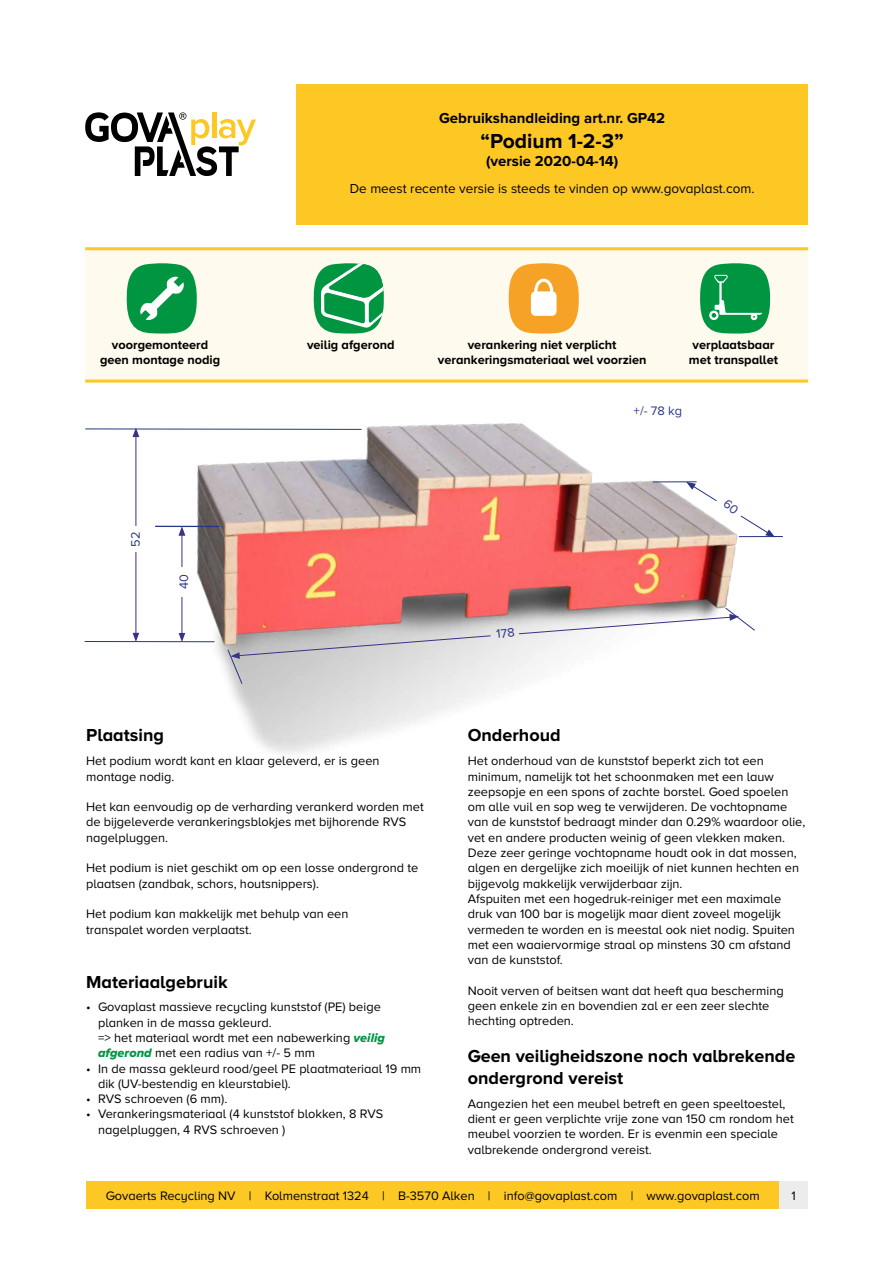
<style>
.page{position:relative;width:893px;height:1263px;background:#fff}
.page>*{position:absolute;margin:0;border:0;box-sizing:border-box;transform-origin:0 0}
.t1{font:700 21px "Proxima Nova";color:#000}
.t2{font:700 18px/21.6px "Proxima Nova A";color:#000}
.t3{font:700 15px "Proxima Nova";color:#000}
.t4{font:13.5px "Proxima Nova A";color:#000}
.t5{font:12.75px/15.3px "Proxima Nova A";color:#000}
.t6{font:700 12.75px/15.3px "Proxima Nova A";color:#000;text-align:center}
.t7{font:12.75px "Proxima Nova A";color:#283583}
.s1{font-family:"Proxima Nova Extrabld It";color:#009641}
</style>
<div class="page">
<div style="left:86px;top:1181px;width:693px;height:28px;background:#fdc724"></div>
<div style="left:779px;top:1181px;width:29px;height:28px;background:#ececec"></div>
<img style="left:155px;top:382px;width:606px;height:372px">
<hr style="left:182px;top:533px;width:1px;height:102px;background:#3a3285">
<svg style="left:179px;top:633px;width:6px;height:8px"></svg>
<svg style="left:178px;top:527px;width:7px;height:9px"></svg>
<hr style="left:136px;top:435px;width:1px;height:200px;background:#3a3285">
<svg style="left:133px;top:633px;width:6px;height:8px"></svg>
<div style="left:85px;top:248px;width:723px;height:134px;background:#fffaee"></div>
<hr style="left:85px;top:247px;width:723px;height:3px;background:#fdc724">
<svg style="left:313px;top:263px;width:71px;height:71px;background:#49b375"></svg>
<svg style="left:700px;top:263px;width:70px;height:71px;background:#31a963"></svg>
<svg style="left:508px;top:263px;width:71px;height:71px;background:#f8bb61"></svg>
<hr style="left:85px;top:379px;width:723px;height:3px;background:#fdc724">
<svg style="left:126px;top:263px;width:71px;height:71px;background:#3eaf6d"></svg>
<div style="left:296px;top:84px;width:512px;height:140px;background:#fdc724"></div>
<svg style="left:85px;top:112px;width:171px;height:64px"></svg>
<hr style="left:653px;top:481px;width:44px;height:1px;background:#283583">
<hr style="left:739px;top:536px;width:44px;height:1px;background:#283583">
<svg style="left:85px;top:428px;width:277px;height:9px"></svg>
<hr style="left:85px;top:641px;width:129px;height:1px;background:#283583">
<hr style="left:155px;top:526px;width:65px;height:1px;background:#283583">
<div style="left:173px;top:567px;width:21px;height:30px;background:#fff"></div>
<div style="left:124px;top:526px;width:21px;height:26px;background:#fff"></div>
<svg style="left:686px;top:482px;width:31px;height:20px"></svg>
<svg style="left:227px;top:607px;width:529px;height:78px"></svg>
<svg style="left:723px;top:499px;width:51px;height:38px"></svg>
<p class="t6" style="left:100px;top:337px;width:122px">voorgemonteerd geen montage nodig</p>
<p class="t7" style="left:128px;top:547px;width:17px;rotate:-90deg">52</p>
<p class="t7" style="left:177px;top:589px;width:16px;rotate:-90deg">40</p>
<p class="t3" style="left:439px;top:109px;width:228px">Gebruikshandleiding art.nr. GP42</p>
<h1 class="t1" style="left:480px;top:129px;width:145px">“Podium 1-2-3”</h1>
<p class="t3" style="left:486px;top:153px;width:134px">(versie 2020-04-14)</p>
<p class="t4" style="left:350px;top:181px;width:406px">De meest recente versie is steeds te vinden op www.govaplast.com.</p>
<p class="t6" style="left:307px;top:337px;width:89px">veilig afgerond</p>
<p class="t6" style="left:689px;top:337px;width:91px;text-align:left">verplaatsbaar met transpallet</p>
<p class="t6" style="left:438px;top:337px;width:210px">verankering niet verplicht verankeringsmateriaal wel voorzien</p>
<p class="t7" style="left:634px;top:403px;width:50px">+/- 78 kg</p>
<h2 class="t2" style="left:86px;top:724px;width:79px">Plaatsing</h2>
<p class="t5" style="left:86px;top:753px;width:295px">Het podium wordt kant en klaar geleverd, er is geen montage nodig.</p>
<p class="t5" style="left:86px;top:799px;width:339px">Het kan eenvoudig op de verharding verankerd worden met de bijgeleverde verankeringsblokjes met bijhorende RVS nagelpluggen.</p>
<p class="t5" style="left:86px;top:860px;width:334px">Het podium is niet geschikt om op een losse ondergrond te plaatsen (zandbak, schors, houtsnippers).</p>
<p class="t5" style="left:86px;top:906px;width:264px">Het podium kan makkelijk met behulp van een transpalet worden verplaatst.</p>
<h2 class="t2" style="left:86px;top:970px;width:143px">Materiaalgebruik</h2>
<p class="t5" style="left:98px;top:999px;width:288px;text-indent:-12px">• Govaplast massieve recycling kunststof (PE) beige planken in de massa gekleurd.<br>=&gt; het materiaal wordt met een nabewerking <span class="s1">veilig afgerond</span> met een radius van +/- 5 mm</p>
<p class="t5" style="left:98px;top:1060px;width:325px;text-indent:-12px">• In de massa gekleurd rood/geel PE plaatmateriaal 19 mm dik (UV-bestendig en kleurstabiel).</p>
<p class="t5" style="left:86px;top:1091px;width:143px">• RVS schroeven (6 mm).</p>
<p class="t5" style="left:98px;top:1106px;width:287px;text-indent:-12px">• Verankeringsmateriaal (4 kunststof blokken, 8 RVS nagelpluggen, 4 RVS schroeven )</p>
<h2 class="t2" style="left:468px;top:724px;width:94px">Onderhoud</h2>
<p class="t5" style="left:468px;top:753px;width:339px">Het onderhoud van de kunststof beperkt zich tot een minimum, namelijk tot het schoonmaken met een lauw zeepsopje en een spons of zachte borstel. Goed spoelen om alle vuil en sop weg te verwijderen. De vochtopname van de kunststof bedraagt minder dan 0.29% waardoor olie, vet en andere producten weinig of geen vlekken maken.<br>Deze zeer geringe vochtopname houdt ook in dat mossen, algen en dergelijke zich moeilijk of niet kunnen hechten en bijgevolg makkelijk verwijderbaar zijn.<br>Afspuiten met een hogedruk-reiniger met een maximale druk van 100 bar is mogelijk maar dient zoveel mogelijk vermeden te worden en is meestal ook niet nodig. Spuiten met een waaiervormige straal op minstens 30 cm afstand van de kunststof.</p>
<p class="t5" style="left:468px;top:983px;width:317px">Nooit verven of beitsen want dat heeft qua bescherming geen enkele zin en bovendien zal er een zeer slechte hechting optreden.</p>
<h2 class="t2" style="left:468px;top:1045px;width:329px">Geen veiligheidszone noch valbrekende ondergrond vereist</h2>
<p class="t5" style="left:468px;top:1095px;width:328px">Aangezien het een meubel betreft en geen speeltoestel, dient er geen verplichte vrije zone van 150 cm rondom het meubel voorzien te worden. Er is evenmin een speciale valbrekende ondergrond vereist.</p>
<p class="t5" style="left:106px;top:1188px;width:656px">Govaerts Recycling NV | Kolmenstraat 1324 | B-3570 Alken | info@govaplast.com | www.govaplast.com</p>
<p class="t5" style="left:791px;top:1188px;width:6px">1</p>
</div>
